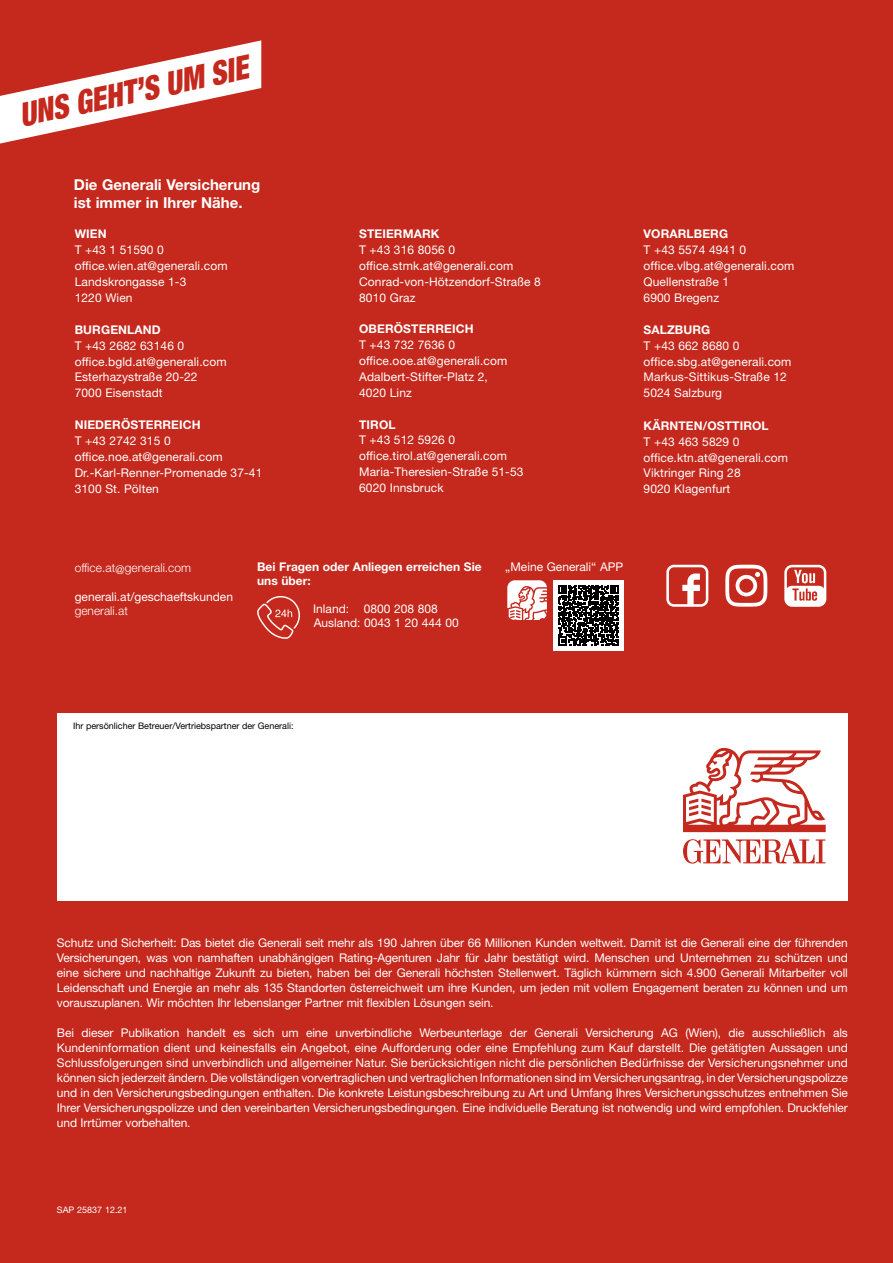
<style>
.page{position:relative;width:893px;height:1263px;background:#c5281c}
.page>*{position:absolute;margin:0;border:0;box-sizing:border-box;transform-origin:0 0}
.t1{font:italic 900 condensed 32.85px "Helvetica Neue LT Std";color:#c5281c;scale:.9 1}
.t2{font:700 15px/18px "Helvetica Neue LT Std";color:#fff}
.t3{font:12px/15.9px "Helvetica Neue LT Std";letter-spacing:.01em;color:#fff}
.t4{font:700 12px/14px "Helvetica Neue LT Std";letter-spacing:.01em;color:#fff}
.t5{font:300 12px "Helvetica Neue LT Std";color:#fff}
.t6{font:9px "Helvetica Neue LT Std";color:#000}
.t7{font:9px "Helvetica Neue LT Std";color:#fff}
</style>
<div class="page">
<div style="left:57px;top:713px;width:791px;height:187px;background:#fff"></div>
<svg style="left:0;top:40px;width:261px;height:104px"></svg>
<div style="left:666px;top:565px;width:42px;height:42px;border:3px solid #fff;border-radius:6px"></div>
<svg style="left:682px;top:573px;width:18px;height:33px"></svg>
<div style="left:784px;top:565px;width:42px;height:42px;border:3px solid #fff;border-radius:7px"></div>
<svg style="left:786px;top:570px;width:39px;height:35px"></svg>
<svg style="left:725px;top:565px;width:42px;height:42px"></svg>
<svg style="left:257px;top:596px;width:43px;height:43px"></svg>
<svg style="left:507px;top:580px;width:40px;height:40px;background:#efc4c1"></svg>
<div style="left:553px;top:580px;width:71px;height:70px;background:#fff"></div>
<svg style="left:558px;top:585px;width:61px;height:60px"></svg>
<svg style="left:683px;top:839px;width:142px;height:25px"></svg>
<svg style="left:683px;top:747px;width:143px;height:85px"></svg>
<h1 class="t1" style="left:15px;top:96px;width:261px;rotate:-12deg">UNS GEHT’S UM SIE</h1>
<p class="t2" style="left:74px;top:175px;width:188px">Die Generali Versicherung ist immer in Ihrer Nähe.</p>
<p class="t4" style="left:75px;top:227px;width:33px">WIEN</p>
<p class="t3" style="left:75px;top:242px;width:154px">T +43 1 51590 0 office.wien.at@generali.com<br>Landskrongasse 1-3<br>1220 Wien</p>
<p class="t4" style="left:75px;top:322px;width:87px">BURGENLAND</p>
<p class="t3" style="left:75px;top:337px;width:153px">T +43 2682 63146 0 office.bgld.at@generali.com<br>Esterhazystraße 20-22<br>7000 Eisenstadt</p>
<p class="t4" style="left:75px;top:418px;width:128px">NIEDERÖSTERREICH</p>
<p class="t3" style="left:75px;top:433px;width:189px">T +43 2742 315 0 office.noe.at@generali.com<br>Dr.-Karl-Renner-Promenade 37-41<br>3100 St. Pölten</p>
<p class="t4" style="left:359px;top:227px;width:82px">STEIERMARK</p>
<p class="t3" style="left:359px;top:242px;width:183px">T +43 316 8056 0 office.stmk.at@generali.com<br>Conrad-von-Hötzendorf-Straße 8<br>8010 Graz</p>
<p class="t4" style="left:359px;top:322px;width:116px">OBERÖSTERREICH</p>
<p class="t3" style="left:359px;top:337px;width:150px">T +43 732 7636 0 office.ooe.at@generali.com<br>Adalbert-Stifter-Platz 2,<br>4020 Linz</p>
<p class="t4" style="left:359px;top:417px;width:38px">TIROL</p>
<p class="t3" style="left:359px;top:432px;width:166px">T +43 512 5926 0 office.tirol.at@generali.com<br>Maria-Theresien-Straße 51-53<br>6020 Innsbruck</p>
<p class="t4" style="left:643px;top:227px;width:86px">VORARLBERG</p>
<p class="t3" style="left:643px;top:242px;width:152px">T +43 5574 4941 0 office.vlbg.at@generali.com<br>Quellenstraße 1<br>6900 Bregenz</p>
<p class="t4" style="left:643px;top:322px;width:68px">SALZBURG</p>
<p class="t3" style="left:643px;top:337px;width:149px">T +43 662 8680 0 office.sbg.at@generali.com<br>Markus-Sittikus-Straße 12<br>5024 Salzburg</p>
<p class="t4" style="left:643px;top:418px;width:127px">KÄRNTEN/OSTTIROL</p>
<p class="t3" style="left:643px;top:433px;width:146px">T +43 463 5829 0 office.ktn.at@generali.com<br>Viktringer Ring 28<br>9020 Klagenfurt</p>
<p class="t5" style="left:75px;top:560px;width:118px">office.at@generali.com</p>
<p class="t3" style="left:75px;top:589px;width:160px">generali.at/geschaeftskunden</p>
<p class="t5" style="left:75px;top:603px;width:55px">generali.at</p>
<p class="t4" style="left:257px;top:560px;width:226px">Bei Fragen oder Anliegen erreichen Sie uns über:</p>
<p class="t3" style="left:313px;top:602px;width:147px;line-height:14px">Inland: 0800 208 808<br>Ausland: 0043 1 20 444 00</p>
<p class="t3" style="left:505px;top:559px;width:120px">„Meine Generali“ APP</p>
<p class="t6" style="left:73px;top:721px;width:222px">Ihr persönlicher Betreuer/Vertriebspartner der Generali:</p>
<p class="t3" style="left:57px;top:935px;width:792px;line-height:15px;text-align:justify">Schutz und Sicherheit: Das bietet die Generali seit mehr als 190 Jahren über 66 Millionen Kunden weltweit. Damit ist die Generali eine der führenden Versicherungen, was von namhaften unabhängigen Rating-Agenturen Jahr für Jahr bestätigt wird. Menschen und Unternehmen zu schützen und eine sichere und nachhaltige Zukunft zu bieten, haben bei der Generali höchsten Stellenwert. Täglich kümmern sich 4.900 Generali Mitarbeiter voll Leidenschaft und Energie an mehr als 135 Standorten österreichweit um ihre Kunden, um jeden mit vollem Engagement beraten zu können und um vorauszuplanen. Wir möchten Ihr lebenslanger Partner mit flexiblen Lösungen sein.</p>
<p class="t3" style="left:57px;top:1025px;width:792px;line-height:15px;text-align:justify">Bei dieser Publikation handelt es sich um eine unverbindliche Werbeunterlage der Generali Versicherung AG (Wien), die ausschließlich als Kundeninformation dient und keinesfalls ein Angebot, eine Aufforderung oder eine Empfehlung zum Kauf darstellt. Die getätigten Aussagen und Schlussfolgerungen sind unverbindlich und allgemeiner Natur. Sie berücksichtigen nicht die persönlichen Bedürfnisse der Versicherungsnehmer und können sich jederzeit ändern. Die vollständigen vorvertraglichen und vertraglichen Informationen sind im Versicherungsantrag, in der Versicherungspolizze und in den Versicherungsbedingungen enthalten. Die konkrete Leistungsbeschreibung zu Art und Umfang Ihres Versicherungsschutzes entnehmen Sie Ihrer Versicherungspolizze und den vereinbarten Versicherungsbedingungen. Eine individuelle Beratung ist notwendig und wird empfohlen. Druckfehler und Irrtümer vorbehalten.</p>
<p class="t7" style="left:57px;top:1204px;width:72px">SAP 25837 12.21</p>
</div>
